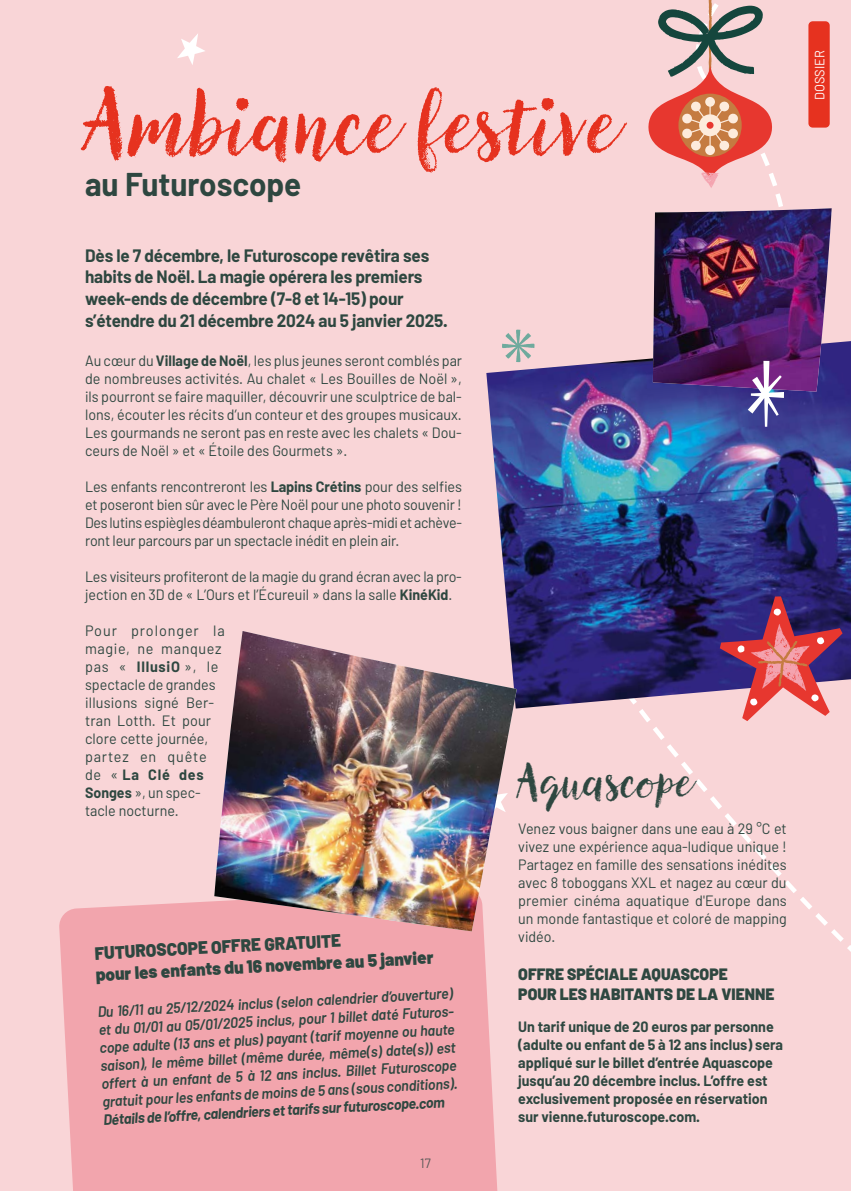
<style>
.page{position:relative;width:851px;height:1191px;background:#fff}
.page>*{position:absolute;margin:0;border:0;box-sizing:border-box;transform-origin:0 0}
.t1{font:88.5px "Canvas Script";color:#e6321f;scale:.95 1}
.t2{font:46.5px "Canvas Script";color:#2e4740;scale:.95 1}
.t3{font:700 33px "Barlow";color:#2e4740;scale:.95 1}
.t4{font:700 18px/21.6px "Barlow";letter-spacing:-.01em;color:#2e4740;scale:.95 1}
.t5{font:900 18px/21.6px "Barlow";color:#2e4740;scale:.95 1}
.t6{font:900 16.5px/19.8px "Barlow";color:#2e4740;scale:.95 1}
.t7{font:15px/18px "Barlow";color:#2e4740;text-align:justify;scale:.95 1}
.t8{font:15px/18px "Barlow";color:#2e4740;text-align:justify;scale:.96 1}
.t9{font:italic 600 15px/18px "Barlow";color:#2e4740;scale:.95 1}
.t10{font:700 15px/18px "Barlow";color:#2e4740;scale:.95 1}
.t11{font:italic 700 15px "Barlow";color:#2e4740;scale:.95 1}
.t12{font:13.5px "Barlow";color:#fff;scale:.95 1}
.t13{font:13.5px "Barlow";color:#575756;scale:.95 1}
.s1{font-weight:700}
</style>
<div class="page">
<div style="left:0;top:0;width:850px;height:1191px;background:#f9d5d7"></div>
<img style="left:486px;top:341px;width:364px;height:367px">
<div style="left:59px;top:901px;width:439px;height:290px;background:#f2a5ad"></div>
<svg style="left:177px;top:34px;width:28px;height:31px"></svg>
<svg style="left:502px;top:330px;width:32px;height:32px"></svg>
<img style="left:214px;top:631px;width:302px;height:300px">
<svg style="left:719px;top:596px;width:123px;height:125px"></svg>
<img style="left:646px;top:0;width:185px;height:427px">
<div style="left:808px;top:21px;width:21px;height:107px;background:#e6321f;border-radius:4px"></div>
<h1 class="t1" style="left:85px;top:68px;width:564px">Ambiance festive</h1>
<h3 class="t3" style="left:85px;top:163px;width:229px">au Futuroscope</h3>
<p class="t4" style="left:85px;top:244px;width:383px">Dès le 7 décembre, le Futuroscope revêtira ses habits de Noël. La magie opérera les premiers week-ends de décembre (7-8 et 14-15) pour s’étendre du 21 décembre 2024 au 5 janvier 2025.</p>
<p class="t7" style="left:85px;top:351px;width:398px">Au cœur du <span class="s1">Village de Noël</span>, les plus jeunes seront comblés par de nombreuses activités. Au chalet « Les Bouilles de Noël », ils pourront se faire maquiller, découvrir une sculptrice de bal&shy;lons, écouter les récits d’un conteur et des groupes musicaux.<br>Les gourmands ne seront pas en reste avec les chalets « Dou&shy;ceurs de Noël » et « Étoile des Gourmets ».</p>
<p class="t8" style="left:85px;top:477px;width:394px">Les enfants rencontreront les <span class="s1">Lapins Crétins</span> pour des selfies et poseront bien sûr avec le Père Noël pour une photo souvenir !<br>Des lutins espiègles déambuleront chaque après-midi et achève&shy;ront leur parcours par un spectacle inédit en plein air.</p>
<p class="t7" style="left:85px;top:567px;width:398px">Les visiteurs profiteront de la magie du grand écran avec la pro&shy;jection en 3D de « L’Ours et l’Écureuil » dans la salle <span class="s1">KinéKid</span>.</p>
<p class="t8" style="left:85px;top:621px;width:147px;text-align:left">Pour prolonger la magie, ne manquez pas « <span class="s1">IllusiO</span> », le spectacle de grandes illusions signé Ber&shy;tran Lotth. Et pour clore cette journée, partez en quête de « <span class="s1">La Clé des<br>Songes</span> », un spec&shy;tacle nocturne.</p>
<p class="t5" style="left:94px;top:942px;width:357px;rotate:-3deg">FUTUROSCOPE OFFRE GRATUITE<br>pour les enfants du 16 novembre au 5 janvier</p>
<p class="t9" style="left:97px;top:1002px;width:378px;rotate:-3deg">Du 16/11 au 25/12/2024 inclus (selon calendrier d’ouverture) et du 01/01 au 05/01/2025 inclus, pour 1 billet daté Futuros&shy;cope adulte (13 ans et plus) payant (tarif moyenne ou haute saison), le même billet (même durée, même(s) date(s)) est offert à un enfant de 5 à 12 ans inclus. Billet Futuroscope gratuit pour les enfants de moins de 5 ans (sous conditions).</p>
<p class="t11" style="left:103px;top:1110px;width:361px;rotate:-3deg">Détails de l’offre, calendriers et tarifs sur futuroscope.com</p>
<p class="t13" style="left:420px;top:1155px;width:13px">17</p>
<h2 class="t2" style="left:518px;top:752px;width:186px">Aquascope</h2>
<p class="t7" style="left:518px;top:819px;width:284px">Venez vous baigner dans une eau à 29 °C et vivez une expérience aqua-ludique unique !<br>Partagez en famille des sensations inédites avec 8 toboggans XXL et nagez au cœur du premier cinéma aquatique d'Europe dans un monde fantastique et coloré de mapping vidéo.</p>
<p class="t6" style="left:518px;top:964px;width:271px">OFFRE SPÉCIALE AQUASCOPE<br>POUR LES HABITANTS DE LA VIENNE</p>
<p class="t10" style="left:518px;top:1017px;width:280px">Un tarif unique de 20 euros par personne (adulte ou enfant de 5 à 12 ans inclus) sera appliqué sur le billet d’entrée Aquascope jusqu’au 20 décembre inclus. L’offre est exclusivement proposée en réservation sur vienne.futuroscope.com.</p>
<p class="t12" style="left:811px;top:100px;width:54px;rotate:-90deg">DOSSIER</p>
</div>
